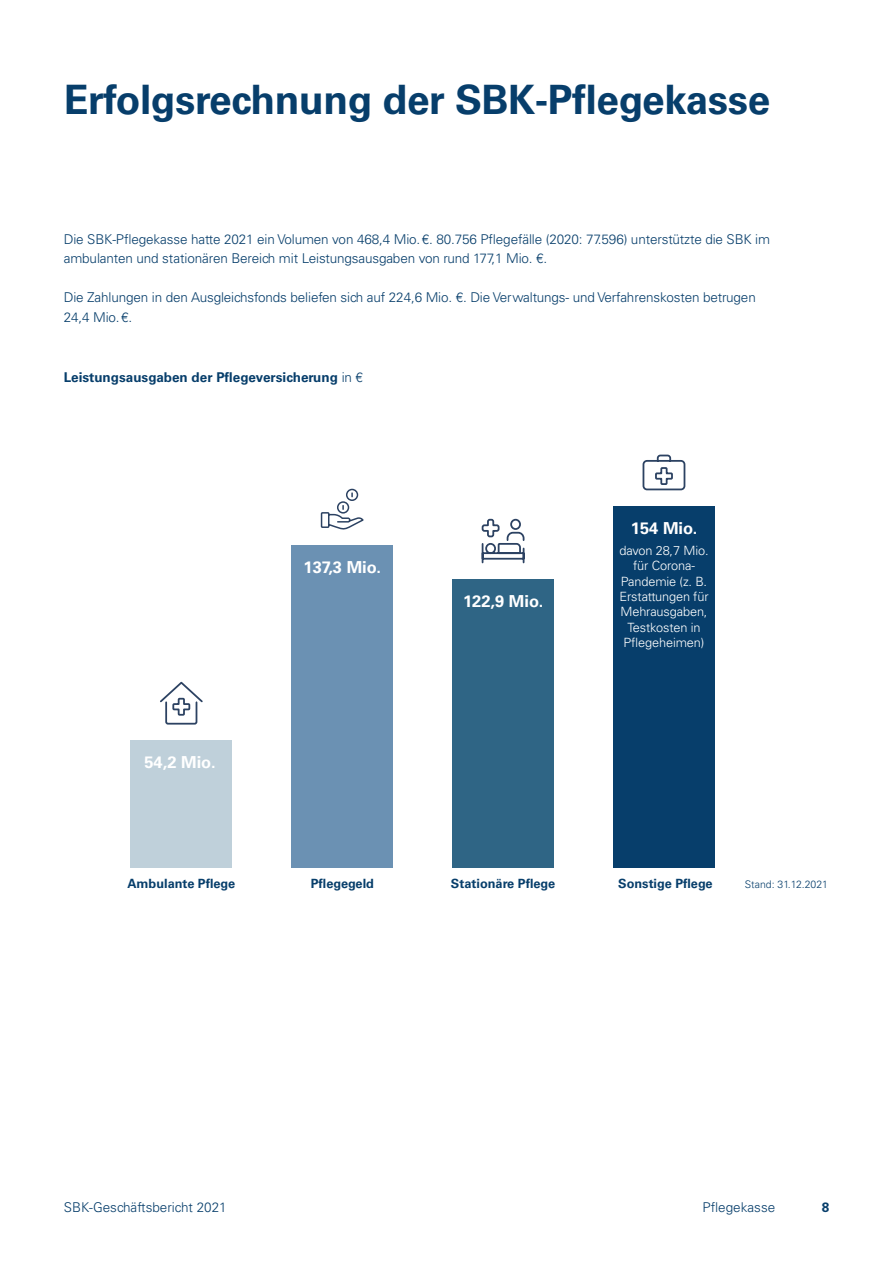
<style>
.page{position:relative;width:893px;height:1263px;background:#fff}
.page>*{position:absolute;margin:0;border:0;box-sizing:border-box;transform-origin:0 0}
._01_Fließtext{font:700 40.5px "Univers LT Std";letter-spacing:-.01em;color:#073e6b}
._01_Fließtext-2{font:700 16.5px "Univers LT Std";color:#fff}
._01_Fließtext-3{font:300 13.5px/19.5px "Univers LT Std";letter-spacing:-.01em;color:#073e6b}
._01_Fließtext-4{font:700 13.5px "Univers LT Std";color:#073e6b}
._01_Fließtext-5{font:300 12.75px/15.3px "Univers LT Std";letter-spacing:-.01em;color:#fff;text-align:center}
._01_Fließtext-6{font:700 12.75px "Univers LT Std";color:#073e6b}
._01_Fließtext-7{font:300 10.5px "Univers LT Std";color:#073e6b}
.s1{font-weight:300}
</style>
<div class="page">
<div style="left:130px;top:740px;width:102px;height:128px;background:#bfd0da"></div>
<div style="left:452px;top:579px;width:102px;height:289px;background:#2f6585"></div>
<div style="left:291px;top:545px;width:102px;height:323px;background:#6b91b3"></div>
<div style="left:613px;top:506px;width:102px;height:362px;background:#073e6b"></div>
<svg style="left:642px;top:454px;width:44px;height:37px"></svg>
<svg style="left:481px;top:518px;width:44px;height:46px"></svg>
<svg style="left:160px;top:681px;width:43px;height:44px"></svg>
<svg style="left:320px;top:488px;width:44px;height:42px"></svg>
<p class="_01_Fließtext" style="left:64px;top:76px;width:708px">Erfolgsrechnung der SBK-Pflegekasse</p>
<p class="_01_Fließtext-3" style="left:64px;top:229px;width:708px">Die SBK-Pflegekasse hatte 2021 ein Volumen von 468,4 Mio.€. 80.756 Pflegefälle (2020: 77.596) unterstützte die SBK im ambulanten und stationären Bereich mit Leistungsausgaben von rund 177,1 Mio. €.</p>
<p class="_01_Fließtext-3" style="left:64px;top:288px;width:694px">Die Zahlungen in den Ausgleichsfonds beliefen sich auf 224,6 Mio. €. Die Verwaltungs- und Verfahrenskosten betrugen<br>24,4 Mio.€.</p>
<p class="_01_Fließtext-4" style="left:64px;top:370px;width:301px">Leistungsausgaben der Pflegeversicherung <span class="s1">in €</span></p>
<p class="_01_Fließtext-2" style="left:144px;top:753px;width:73px">54,2 Mio.</p>
<p class="_01_Fließtext-2" style="left:304px;top:558px;width:79px">137,3 Mio.</p>
<p class="_01_Fließtext-2" style="left:463px;top:592px;width:82px">122,9 Mio.</p>
<p class="_01_Fließtext-2" style="left:631px;top:519px;width:68px">154 Mio.</p>
<p class="_01_Fließtext-5" style="left:619px;top:543px;width:91px">davon 28,7 Mio. für Corona-<br>Pandemie (z. B.<br>Erstattungen für<br>Mehrausgaben,<br>Testkosten in<br>Pflegeheimen)</p>
<p class="_01_Fließtext-6" style="left:618px;top:876px;width:96px">Sonstige Pflege</p>
<p class="_01_Fließtext-6" style="left:127px;top:876px;width:109px">Ambulante Pflege</p>
<p class="_01_Fließtext-7" style="left:745px;top:878px;width:85px">Stand: 31.12.2021</p>
<p class="_01_Fließtext-6" style="left:311px;top:876px;width:65px">Pflegegeld</p>
<p class="_01_Fließtext-6" style="left:451px;top:876px;width:106px">Stationäre Pflege</p>
<p class="_01_Fließtext-3" style="left:64px;top:1197px;width:165px">SBK-Geschäftsbericht 2021</p>
<p class="_01_Fließtext-3" style="left:702px;top:1197px;width:74px">Pflegekasse</p>
<p class="_01_Fließtext-4" style="left:822px;top:1199px;width:9px">8</p>
</div>
